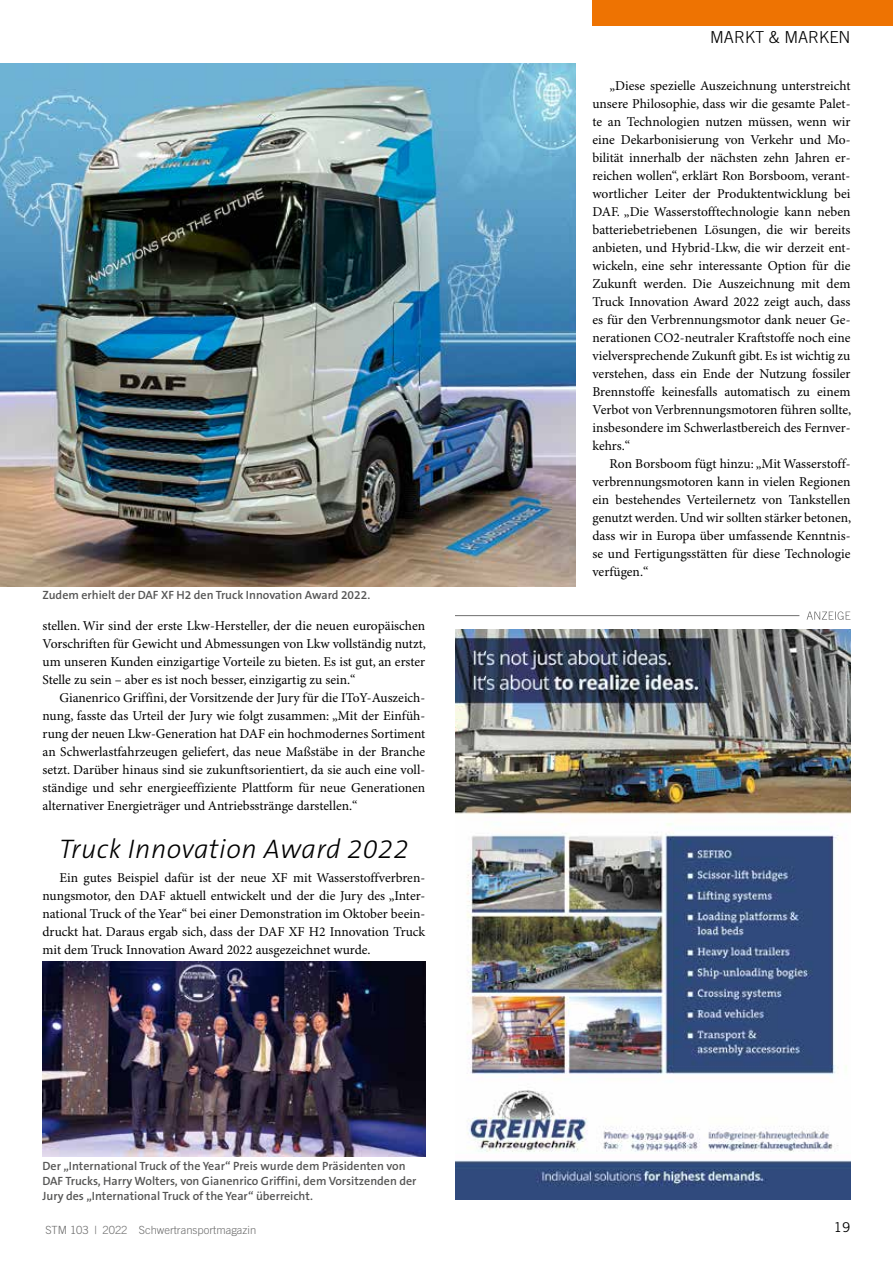
<style>
.page{position:relative;width:893px;height:1263px;background:#fff}
.page>*{position:absolute;margin:0;border:0;box-sizing:border-box;transform-origin:0 0}
.t1{font:italic 300 27px "The Sans B3";letter-spacing:.02em;color:#000}
.t2{font:300 16.5px "Trade Gothic";color:#000}
.t3{font:13.5px/18px "Minion Pro";color:#000;text-align:justify}
.t4{font:13.5px "Trade Gothic";color:#000}
.t5{font:600 12px/15px "The Sans B6";color:#565655}
.t6{font:300 11.25px "Trade Gothic";color:#6e6e6e}
</style>
<div class="page">
<div style="left:592px;top:0;width:301px;height:26px;background:#ee7302"></div>
<img style="left:0;top:64px;width:575px;height:523px">
<img style="left:43px;top:961px;width:382px;height:196px">
<img style="left:455px;top:629px;width:395px;height:570px">
<svg style="left:807px;top:611px;width:43px;height:9px"></svg>
<hr style="left:455px;top:615px;width:344px;height:1px;background:#6e6e6e">
<p class="t2" style="left:710px;top:27px;width:142px">MARKT &amp; MARKEN</p>
<p class="t5" style="left:43px;top:588px;width:329px">Zudem erhielt der DAF XF H2 den Truck Innovation Award 2022.</p>
<p class="t3" style="left:43px;top:617px;width:385px">stellen. Wir sind der erste Lkw-Hersteller, der die neuen europäischen Vorschriften für Gewicht und Abmessungen von Lkw vollständig nutzt, um unseren Kunden einzigartige Vorteile zu bieten. Es ist gut, an erster Stelle zu sein – aber es ist noch besser, einzigartig zu sein.“</p>
<p class="t3" style="left:43px;top:689px;width:384px;text-indent:17px">Gianenrico Griffini, der Vorsitzende der Jury für die IToY-Auszeich&shy;nung, fasste das Urteil der Jury wie folgt zusammen: „Mit der Einfüh&shy;rung der neuen Lkw-Generation hat DAF ein hochmodernes Sortiment an Schwerlastfahrzeugen geliefert, das neue Maßstäbe in der Branche setzt. Darüber hinaus sind sie zukunftsorientiert, da sie auch eine voll&shy;ständige und sehr energieeffiziente Plattform für neue Generationen alternativer Energieträger und Antriebsstränge darstellen.“</p>
<h1 class="t1" style="left:59px;top:835px;width:351px">Truck Innovation Award 2022</h1>
<p class="t3" style="left:43px;top:869px;width:384px;text-indent:17px">Ein gutes Beispiel dafür ist der neue XF mit Wasserstoffverbren&shy;nungsmotor, den DAF aktuell entwickelt und der die Jury des „Inter&shy;national Truck of the Year“ bei einer Demonstration im Oktober beein&shy;druckt hat. Daraus ergab sich, dass der DAF XF H2 Innovation Truck mit dem Truck Innovation Award 2022 ausgezeichnet wurde.</p>
<p class="t5" style="left:43px;top:1159px;width:375px">Der „International Truck of the Year“ Preis wurde dem Präsidenten von<br>DAF Trucks, Harry Wolters, von Gianenrico Griffini, dem Vorsitzenden der<br>Jury des „International Truck of the Year“ überreicht.</p>
<p class="t3" style="left:592px;top:77px;width:260px;text-indent:17px">„Diese spezielle Auszeichnung unterstreicht unsere Philosophie, dass wir die gesamte Palet&shy;te an Technologien nutzen müssen, wenn wir eine Dekarbonisierung von Verkehr und Mo&shy;bilität innerhalb der nächsten zehn Jahren er&shy;reichen wollen“, erklärt Ron Borsboom, verant&shy;wortlicher Leiter der Produktentwicklung bei DAF. „Die Wasserstofftechnologie kann neben batteriebetriebenen Lösungen, die wir bereits anbieten, und Hybrid-Lkw, die wir derzeit ent&shy;wickeln, eine sehr interessante Option für die Zukunft werden. Die Auszeichnung mit dem Truck Innovation Award 2022 zeigt auch, dass es für den Verbrennungsmotor dank neuer Ge&shy;nerationen CO2-neutraler Kraftstoffe noch eine vielversprechende Zukunft gibt. Es ist wichtig zu verstehen, dass ein Ende der Nutzung fossiler Brennstoffe keinesfalls automatisch zu einem Verbot von Verbrennungsmotoren führen sollte, insbesondere im Schwerlastbereich des Fernver&shy;kehrs.“</p>
<p class="t3" style="left:592px;top:455px;width:260px;text-indent:17px">Ron Borsboom fügt hinzu: „Mit Wasserstoff&shy;verbrennungsmotoren kann in vielen Regionen ein bestehendes Verteilernetz von Tankstellen genutzt werden. Und wir sollten stärker betonen, dass wir in Europa über umfassende Kenntnis&shy;se und Fertigungsstätten für diese Technologie verfügen.“</p>
<p class="t6" style="left:45px;top:1223px;width:212px">STM 103 | 2022 Schwertransportmagazin</p>
<p class="t4" style="left:834px;top:1219px;width:18px">19</p>
</div>
